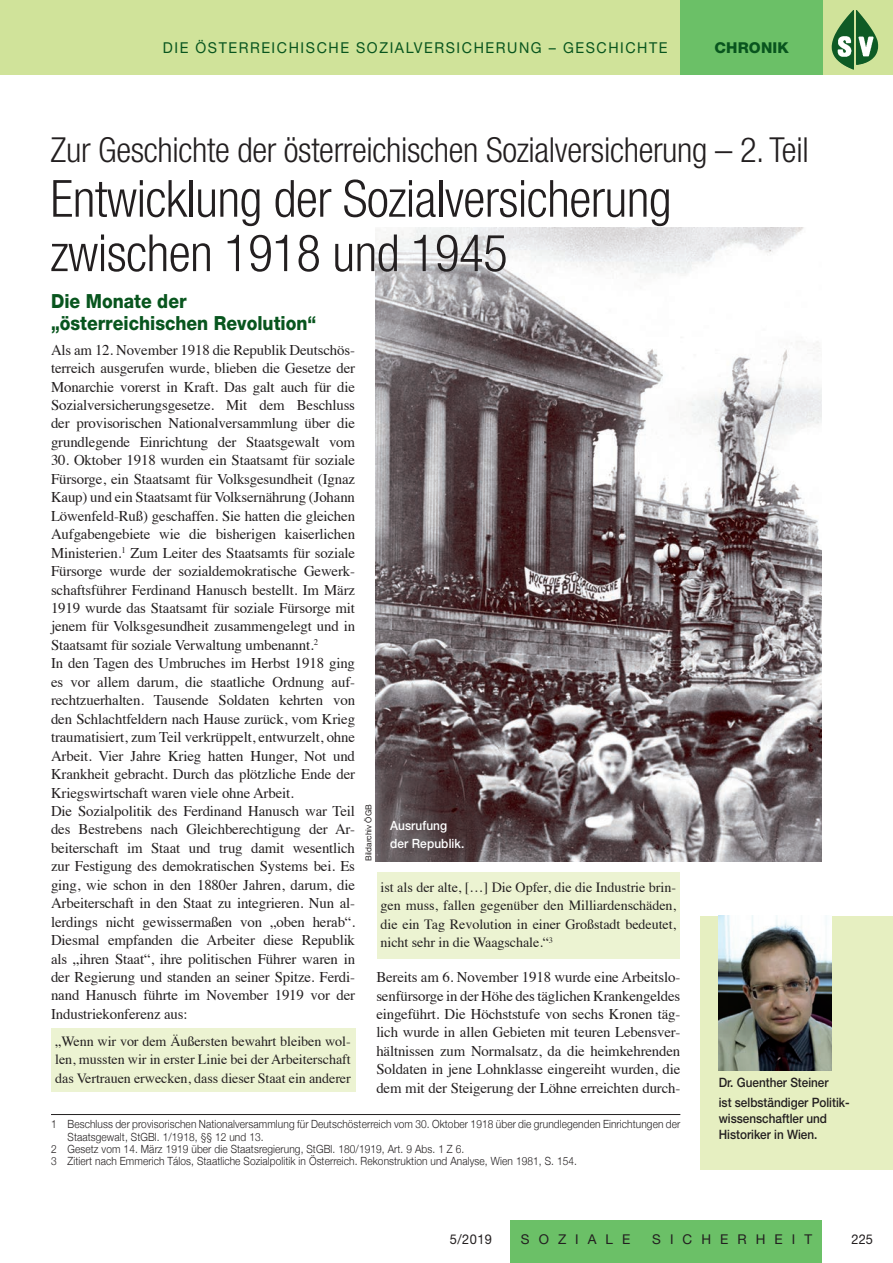
<style>
.page{position:relative;width:893px;height:1263px;background:#fff}
.page>*{position:absolute;margin:0;border:0;box-sizing:border-box;transform-origin:0 0}
.t1{font:300 condensed 51.3px/54.4px "Helvetica Neue LT Std";letter-spacing:-.01em;color:#231f20}
.t2{font:300 condensed 34.5px "Helvetica Neue LT Std";letter-spacing:-.01em;color:#231f20}
.t3{font:800 19.5px/21.8px "Helvetica Neue";color:#08551e;scale:.9 1}
.t4{font:15px "Helvetica Neue LT Std";letter-spacing:.11em;color:#08551e;scale:.95 1}
.t5{font:800 15px "Helvetica Neue LT Std";letter-spacing:.01em;color:#08551e}
.t6{font:14.85px/18.5px "Times";letter-spacing:-.01em;color:#231f20;text-align:justify}
.t7{font:14.1px/18.5px "Times";letter-spacing:-.005em;color:#231f20;text-align:justify}
.t8{font:13.5px "Helvetica Neue LT Std";letter-spacing:.67em;color:#231f20}
.t9{font:13.5px "Helvetica Neue LT Std";letter-spacing:.67em;color:#231f20;scale:.95 1}
.t10{font:500 12.9px/20px "Helvetica Neue";color:#231f20;scale:.91 1}
.t11{font:500 12.75px/18px "Helvetica Neue";letter-spacing:.01em;color:#fff;scale:.93 1}
.t12{font:300 11.25px "Helvetica Neue";letter-spacing:.01em;color:#231f20;scale:.9 1}
.t13{font:8.25px "Helvetica Neue LT Std";color:#231f20}
</style>
<div class="page">
<div style="left:51px;top:1028px;width:304px;height:64px;background:#ecf3d2"></div>
<div style="left:377px;top:873px;width:303px;height:86px;background:#ecf3d2"></div>
<img style="left:375px;top:227px;width:447px;height:634px">
<div style="left:0;top:0;width:893px;height:74px;background:#d0e39a"></div>
<img style="left:856px;top:10px;width:22px;height:55px">
<div style="left:510px;top:1220px;width:312px;height:43px;background:#6bc067"></div>
<div style="left:680px;top:0;width:143px;height:74px;background:#6bc067"></div>
<div style="left:701px;top:916px;width:192px;height:253px;background:#e6efc1"></div>
<img style="left:719px;top:916px;width:113px;height:154px">
<hr style="left:51px;top:1114px;width:629px;height:1px;background:#231f20">
<p class="t4" style="left:163px;top:39px;width:533px">DIE ÖSTERREICHISCHE SOZIALVERSICHERUNG – GESCHICHTE</p>
<p class="t5" style="left:714px;top:39px;width:76px">CHRONIK</p>
<h2 class="t2" style="left:50px;top:130px;width:760px">Zur Geschichte der österreichischen Sozialversicherung – 2. Teil</h2>
<h1 class="t1" style="left:50px;top:171px;width:623px">Entwicklung der Sozialversicherung zwischen 1918 und 1945</h1>
<h3 class="t3" style="left:51px;top:290px;width:296px">Die Monate der „österreichischen Revolution“</h3>
<p class="t6" style="left:51px;top:339px;width:306px">Als am 12. November 1918 die Republik Deutschös&shy;terreich ausgerufen wurde, blieben die Gesetze der Monarchie vorerst in Kraft. Das galt auch für die Sozialversicherungsgesetze. Mit dem Beschluss der provisorischen Nationalversammlung über die grundlegende Einrichtung der Staatsgewalt vom</p>
<p class="t6" style="left:51px;top:450px;width:306px;text-align:left">30. Oktober 1918 wurden ein Staatsamt für soziale Fürsorge, ein Staatsamt für Volksgesundheit (Ignaz Kaup) und ein Staatsamt für Volksernährung (Johann Löwenfeld-Ruß) geschaffen. Sie hatten die gleichen Aufgabengebiete wie die bisherigen kaiserlichen Ministerien.<sup>1</sup> Zum Leiter des Staatsamts für soziale Fürsorge wurde der sozialdemokratische Gewerk&shy;schaftsführer Ferdinand Hanusch bestellt. Im März 1919 wurde das Staatsamt für soziale Fürsorge mit jenem für Volksgesundheit zusammengelegt und in Staatsamt für soziale Verwaltung umbenannt.<sup>2<br></sup>In den Tagen des Umbruches im Herbst 1918 ging es vor allem darum, die staatliche Ordnung auf&shy;rechtzuerhalten. Tausende Soldaten kehrten von den Schlachtfeldern nach Hause zurück, vom Krieg traumatisiert, zum Teil verkrüppelt, entwurzelt, ohne Arbeit. Vier Jahre Krieg hatten Hunger, Not und Krankheit gebracht. Durch das plötzliche Ende der Kriegswirtschaft waren viele ohne Arbeit.<br>Die Sozialpolitik des Ferdinand Hanusch war Teil des Bestrebens nach Gleichberechtigung der Ar&shy;beiterschaft im Staat und trug damit wesentlich zur Festigung des demokratischen Systems bei. Es ging, wie schon in den 1880er Jahren, darum, die Arbeiterschaft in den Staat zu integrieren. Nun al&shy;lerdings nicht gewissermaßen von „oben herab“.<br>Diesmal empfanden die Arbeiter diese Republik als „ihren Staat“, ihre politischen Führer waren in der Regierung und standen an seiner Spitze. Ferdi&shy;nand Hanusch führte im November 1919 vor der Industriekonferenz aus:</p>
<p class="t7" style="left:55px;top:1031px;width:297px">„Wenn wir vor dem Äußersten bewahrt bleiben wol&shy;len, mussten wir in erster Linie bei der Arbeiterschaft das Vertrauen erwecken, dass dieser Staat ein anderer</p>
<p class="t13" style="left:364px;top:861px;width:58px;rotate:-90deg">Bildarchiv ÖGB</p>
<p class="t11" style="left:390px;top:817px;width:81px">Ausrufung der Republik.</p>
<p class="t7" style="left:381px;top:877px;width:297px">ist als der alte, […] Die Opfer, die die Industrie brin&shy;gen muss, fallen gegenüber den Milliardenschäden, die ein Tag Revolution in einer Großstadt bedeutet, nicht sehr in die Waagschale.“<sup>3</sup></p>
<p class="t6" style="left:376px;top:966px;width:306px">Bereits am 6. November 1918 wurde eine Arbeitslo&shy;senfürsorge in der Höhe des täglichen Krankengeldes eingeführt. Die Höchststufe von sechs Kronen täg&shy;lich wurde in allen Gebieten mit teuren Lebensver&shy;hältnissen zum Normalsatz, da die heimkehrenden Soldaten in jene Lohnklasse eingereiht wurden, die dem mit der Steigerung der Löhne erreichten durch-</p>
<p class="t12" style="left:51px;top:1115px;width:701px">1 Beschluss der provisorischen Nationalversammlung für Deutschösterreich vom 30. Oktober 1918 über die grundlegenden Einrichtungen der</p>
<p class="t12" style="left:68px;top:1127px;width:219px">Staatsgewalt, StGBl. 1/1918, §§ 12 und 13.</p>
<p class="t12" style="left:51px;top:1139px;width:461px">2 Gesetz vom 14. März 1919 über die Staatsregierung, StGBl. 180/1919, Art. 9 Abs. 1 Z 6.</p>
<p class="t12" style="left:51px;top:1152px;width:586px">3 Zitiert nach Emmerich Tálos, Staatliche Sozialpolitik in Österreich. Rekonstruktion und Analyse, Wien 1981, S. 154.</p>
<p class="t10" style="left:719px;top:1072px;width:145px">Dr. Guenther Steiner<br>ist selbständiger Politik-</p>
<p class="t10" style="left:719px;top:1110px;width:121px;line-height:15.8px">wissenschaftler und<br>Historiker in Wien.</p>
<p class="t9" style="left:450px;top:1231px;width:46px">5/2019</p>
<p class="t8" style="left:521px;top:1231px;width:111px">SOZIALE</p>
<p class="t8" style="left:652px;top:1231px;width:161px">SICHERHEIT</p>
<p class="t9" style="left:852px;top:1231px;width:24px">225</p>
</div>
